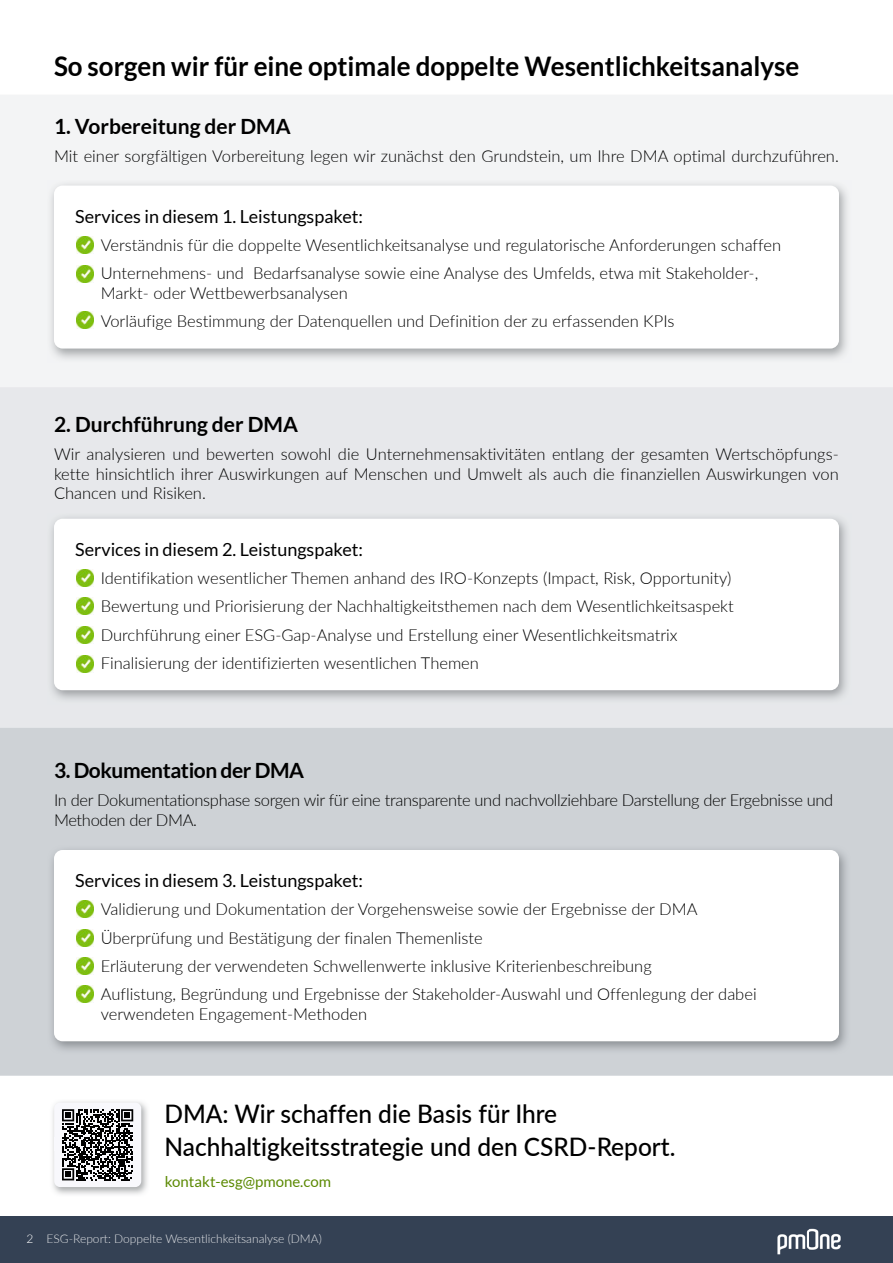
<style>
.page{position:relative;width:893px;height:1263px;background:#fff}
.page>*{position:absolute;margin:0;border:0;box-sizing:border-box;transform-origin:0 0}
.t1{font:700 27px "Lato";color:#000;scale:.96 1}
.t2{font:500 25.5px/33px "Lato";color:#000;scale:.96 1}
.t3{font:700 21px "Lato";color:#000}
.t4{font:700 21px "Lato";letter-spacing:-.02em;color:#000}
.t5{font:18px "Lato";color:#000}
.t6{font:300 16.5px/28.3px "Lato";color:#000}
.t7{font:300 16.5px/19.8px "Lato";letter-spacing:-.02em;color:#000}
.t8{font:15px "Lato";color:#5b8902}
.t9{font:300 12px "Lato";color:#e1e3e6}
.s1{color:#fff}
</style>
<div class="page">
<div style="left:0;top:1217px;width:893px;height:46px;background:#344154"></div>
<img style="left:777px;top:1228px;width:64px;height:27px">
<div style="left:0;top:387px;width:893px;height:341px;background:#e7e8eb"></div>
<div style="left:0;top:728px;width:893px;height:348px;background:#ced2d6"></div>
<div style="left:0;top:95px;width:893px;height:292px;background:#f3f4f5"></div>
<img style="left:48px;top:180px;width:803px;height:182px">
<div style="left:54px;top:186px;width:785px;height:163px;background:#fff;border-radius:9px"></div>
<img style="left:48px;top:514px;width:803px;height:190px">
<div style="left:54px;top:519px;width:785px;height:171px;background:#fff;border-radius:9px"></div>
<img style="left:48px;top:845px;width:803px;height:210px">
<div style="left:54px;top:850px;width:785px;height:191px;background:#fff;border-radius:9px"></div>
<img style="left:76px;top:236px;width:17px;height:17px">
<img style="left:76px;top:570px;width:17px;height:16px">
<img style="left:76px;top:597px;width:17px;height:17px">
<img style="left:76px;top:900px;width:17px;height:17px">
<img style="left:76px;top:929px;width:17px;height:17px">
<img style="left:76px;top:957px;width:17px;height:17px">
<img style="left:76px;top:986px;width:17px;height:17px">
<img style="left:76px;top:626px;width:17px;height:17px">
<img style="left:76px;top:655px;width:17px;height:17px">
<img style="left:76px;top:266px;width:17px;height:16px">
<img style="left:76px;top:312px;width:17px;height:17px">
<img style="left:52px;top:1101px;width:96px;height:94px">
<div style="left:54px;top:1102px;width:87px;height:85px;background:#f8f8fc;border-radius:6px"></div>
<svg style="left:62px;top:1109px;width:71px;height:71px"></svg>
<h1 class="t1" style="left:54px;top:50px;width:778px">So sorgen wir für eine optimale doppelte Wesentlichkeitsanalyse</h1>
<p class="t3" style="left:54px;top:114px;width:238px">1. Vorbereitung der DMA</p>
<p class="t6" style="left:54px;top:141px;width:786px">Mit einer sorgfältigen Vorbereitung legen wir zunächst den Grundstein, um Ihre DMA optimal durchzuführen.</p>
<p class="t5" style="left:75px;top:206px;width:289px">Services in diesem 1. Leistungspaket:</p>
<p class="t6" style="left:101px;top:230px;width:682px">Verständnis für die doppelte Wesentlichkeitsanalyse und regulatorische Anforderungen schaffen<br>Unternehmens- und Bedarfsanalyse sowie eine Analyse des Umfelds, etwa mit Stakeholder-,</p>
<p class="t6" style="left:101px;top:278px;width:575px">Markt- oder Wettbewerbsanalysen<br>Vorläufige Bestimmung der Datenquellen und Definition der zu erfassenden KPIs</p>
<p class="t3" style="left:54px;top:412px;width:245px">2. Durchführung der DMA</p>
<p class="t6" style="left:54px;top:444px;width:786px;line-height:19.5px;text-align:justify">Wir analysieren und bewerten sowohl die Unternehmensaktivitäten entlang der gesamten Wertschöpfungs&shy;kette hinsichtlich ihrer Auswirkungen auf Menschen und Umwelt als auch die finanziellen Auswirkungen von Chancen und Risiken.</p>
<p class="t5" style="left:75px;top:539px;width:289px">Services in diesem 2. Leistungspaket:</p>
<p class="t6" style="left:101px;top:563px;width:634px">Identifikation wesentlicher Themen anhand des IRO-Konzepts (Impact, Risk, Opportunity)<br>Bewertung und Priorisierung der Nachhaltigkeitsthemen nach dem Wesentlichkeitsaspekt Durchführung einer ESG-Gap-Analyse und Erstellung einer Wesentlichkeitsmatrix Finalisierung der identifizierten wesentlichen Themen</p>
<p class="t4" style="left:54px;top:758px;width:252px">3. Dokumentation der DMA</p>
<p class="t7" style="left:54px;top:790px;width:781px">In der Dokumentationsphase sorgen wir für eine transparente und nachvollziehbare Darstellung der Ergebnisse und<br>Methoden der DMA.</p>
<p class="t5" style="left:75px;top:870px;width:289px">Services in diesem 3. Leistungspaket:</p>
<p class="t6" style="left:101px;top:894px;width:657px">Validierung und Dokumentation der Vorgehensweise sowie der Ergebnisse der DMA Überprüfung und Bestätigung der finalen Themenliste<br>Erläuterung der verwendeten Schwellenwerte inklusive Kriterienbeschreibung<br>Auflistung, Begründung und Ergebnisse der Stakeholder-Auswahl und Offenlegung der dabei</p>
<p class="t6" style="left:101px;top:999px;width:268px">verwendeten Engagement-Methoden</p>
<h2 class="t2" style="left:164px;top:1096px;width:534px">DMA: Wir schaffen die Basis für Ihre<br>Nachhaltigkeitsstrategie und den CSRD-Report.</h2>
<p class="t8" style="left:165px;top:1173px;width:168px">kontakt-esg@pmone.com</p>
<p class="t9" style="left:27px;top:1230px;width:297px"><span class="s1">2</span> ESG-Report: Doppelte Wesentlichkeitsanalyse (DMA)</p>
</div>
